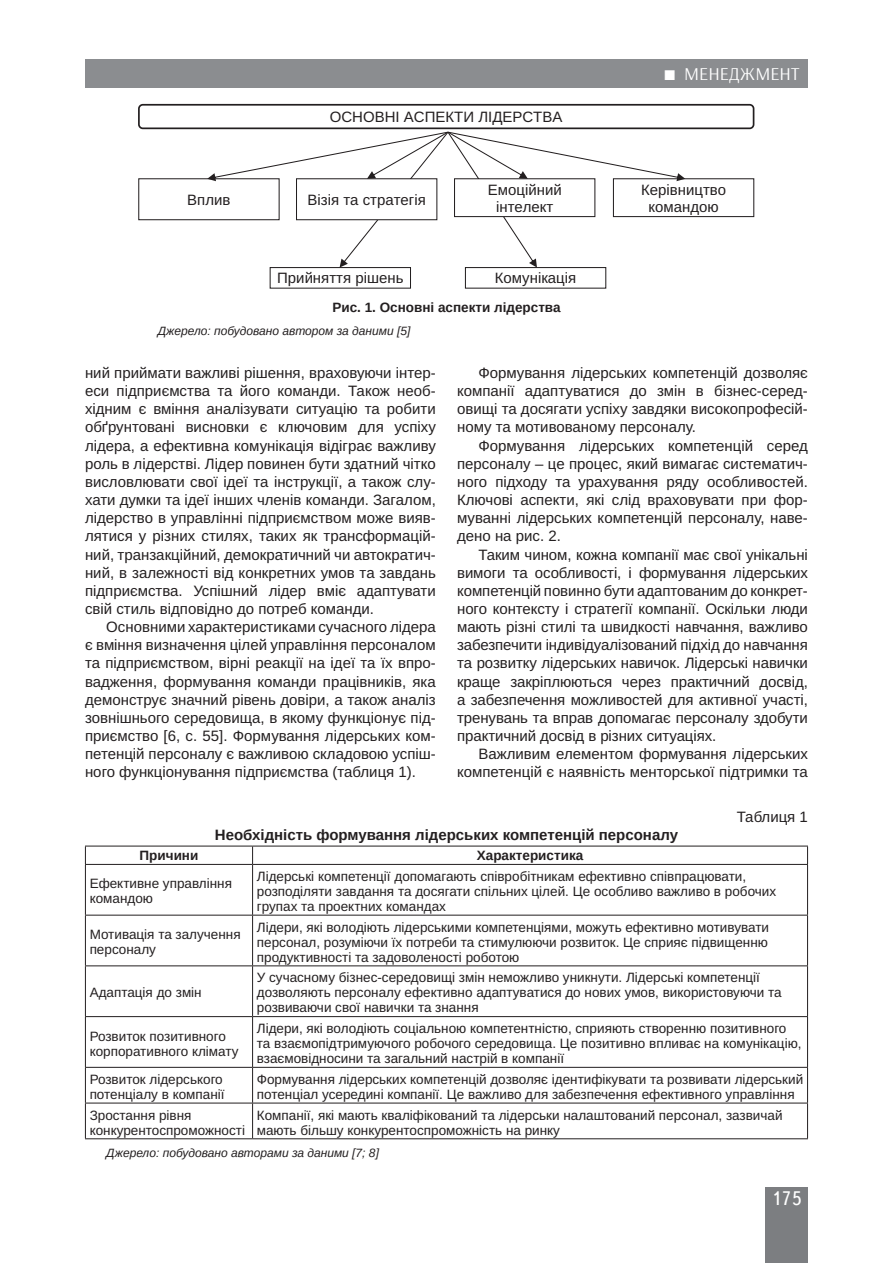
<style>
.page{position:relative;width:893px;height:1263px;background:#fff}
.page>*{position:absolute;margin:0;border:0;box-sizing:border-box;transform-origin:0 0}
.t1{font:19.5px "Ukrainian Text";color:#fff}
.t2{font:18px "Arsenal";color:#fff}
.Текст_основной_G{font:15px/18.1px "Arimo";color:#231f20;text-align:justify}
.t3{font:15px/17.2px "Arimo Roman";color:#231f20;text-align:center}
.Таблица_подпись{font:700 15px "Arimo";color:#231f20}
.Таблица_текст{font:13.5px/15px "Arimo";color:#231f20}
.Рисунок{font:700 13.5px "Arimo";color:#231f20}
.Таблица_шапка{font:700 13.5px "Arimo";color:#231f20}
.Джерело{font:italic 12px "Arimo";color:#231f20}
</style>
<div class="page">
<div style="left:765px;top:1187px;width:43px;height:76px;background:#7c7e81"></div>
<div style="left:85px;top:59px;width:723px;height:29px;background:#8b8d90"></div>
<div style="left:138px;top:104px;width:616px;height:25px;background:#fff;border:2px solid #231f20;border-radius:4px"></div>
<div style="left:138px;top:178px;width:142px;height:42px;border:1px solid #231f20"></div>
<img style="left:139px;top:180px;width:1px;height:38px">
<div style="left:613px;top:178px;width:141px;height:39px;border:1px solid #231f20"></div>
<img style="left:752px;top:180px;width:1px;height:35px">
<svg style="left:207px;top:132px;width:478px;height:136px"></svg>
<div style="left:454px;top:178px;width:141px;height:39px;border:1px solid #231f20"></div>
<img style="left:455px;top:180px;width:139px;height:35px">
<div style="left:296px;top:178px;width:141px;height:42px;border:1px solid #231f20"></div>
<img style="left:297px;top:180px;width:139px;height:38px">
<hr style="left:85px;top:846px;width:168px;height:1px;background:#231f20">
<hr style="left:253px;top:846px;width:555px;height:1px;background:#231f20">
<hr style="left:85px;top:864px;width:168px;height:1px;background:#231f20">
<hr style="left:253px;top:864px;width:555px;height:1px;background:#231f20">
<hr style="left:85px;top:915px;width:168px;height:1px;background:#231f20">
<hr style="left:253px;top:915px;width:555px;height:1px;background:#231f20">
<hr style="left:85px;top:965px;width:168px;height:1px;background:#231f20">
<hr style="left:253px;top:965px;width:555px;height:1px;background:#231f20">
<hr style="left:85px;top:1016px;width:168px;height:1px;background:#231f20">
<hr style="left:253px;top:1016px;width:555px;height:1px;background:#231f20">
<hr style="left:85px;top:1067px;width:168px;height:1px;background:#231f20">
<hr style="left:253px;top:1067px;width:555px;height:1px;background:#231f20">
<hr style="left:85px;top:1103px;width:168px;height:1px;background:#231f20">
<hr style="left:253px;top:1103px;width:555px;height:1px;background:#231f20">
<hr style="left:85px;top:1138px;width:168px;height:1px;background:#231f20">
<hr style="left:253px;top:1138px;width:555px;height:1px;background:#231f20">
<svg style="left:85px;top:846px;width:1px;height:18px"></svg>
<hr style="left:85px;top:865px;width:1px;height:50px;background:#231f20">
<hr style="left:85px;top:915px;width:1px;height:50px;background:#231f20">
<hr style="left:85px;top:966px;width:1px;height:50px;background:#231f20">
<hr style="left:85px;top:1017px;width:1px;height:50px;background:#231f20">
<hr style="left:85px;top:1068px;width:1px;height:35px;background:#231f20">
<hr style="left:85px;top:1103px;width:1px;height:35px;background:#231f20">
<svg style="left:252px;top:846px;width:1px;height:18px"></svg>
<svg style="left:807px;top:846px;width:1px;height:18px"></svg>
<hr style="left:252px;top:865px;width:1px;height:50px;background:#231f20">
<hr style="left:807px;top:865px;width:1px;height:50px;background:#231f20">
<hr style="left:252px;top:915px;width:1px;height:50px;background:#231f20">
<hr style="left:807px;top:915px;width:1px;height:50px;background:#231f20">
<hr style="left:252px;top:966px;width:1px;height:50px;background:#231f20">
<hr style="left:807px;top:966px;width:1px;height:50px;background:#231f20">
<hr style="left:252px;top:1017px;width:1px;height:50px;background:#231f20">
<hr style="left:807px;top:1017px;width:1px;height:50px;background:#231f20">
<hr style="left:252px;top:1068px;width:1px;height:35px;background:#231f20">
<hr style="left:807px;top:1068px;width:1px;height:35px;background:#231f20">
<hr style="left:252px;top:1103px;width:1px;height:35px;background:#231f20">
<hr style="left:807px;top:1103px;width:1px;height:35px;background:#231f20">
<p class="t3" style="left:330px;top:108px;width:234px">ОСНОВНІ АСПЕКТИ ЛІДЕРСТВА</p>
<p class="t2" style="left:684px;top:62px;width:117px">МЕНЕДЖМЕНТ</p>
<p class="t3" style="left:488px;top:181px;width:75px">Емоційний інтелект</p>
<p class="t3" style="left:187px;top:191px;width:45px">Вплив</p>
<p class="t3" style="left:641px;top:181px;width:87px">Керівництво командою</p>
<p class="t3" style="left:308px;top:191px;width:120px">Візія та стратегія</p>
<p class="t3" style="left:277px;top:270px;width:128px">Прийняття рішень</p>
<p class="t3" style="left:495px;top:270px;width:83px">Комунікація</p>
<p class="Рисунок" style="left:332px;top:298px;width:230px">Рис. 1. Основні аспекти лідерства</p>
<p class="Джерело" style="left:158px;top:323px;width:254px">Джерело: побудовано автором за даними [5]</p>
<p class="Текст_основной_G" style="left:85px;top:364px;width:352px">ний приймати важливі рішення, враховуючи інтер&shy;еси підприємства та його команди. Також необ&shy;хідним є вміння аналізувати ситуацію та робити обґрунтовані висновки є ключовим для успіху лідера, а ефективна комунікація відіграє важливу роль в лідерстві. Лідер повинен бути здатний чітко висловлювати свої ідеї та інструкції, а також слу&shy;хати думки та ідеї інших членів команди. Загалом, лідерство в управлінні підприємством може вияв&shy;лятися у різних стилях, таких як трансформацій&shy;ний, транзакційний, демократичний чи автократич&shy;ний, в залежності від конкретних умов та завдань підприємства. Успішний лідер вміє адаптувати свій стиль відповідно до потреб команди.</p>
<p class="Текст_основной_G" style="left:85px;top:618px;width:352px;text-indent:21px">Основними характеристиками сучасного лідера є вміння визначення цілей управління персоналом та підприємством, вірні реакції на ідеї та їх впро&shy;вадження, формування команди працівників, яка демонструє значний рівень довіри, а також аналіз зовнішнього середовища, в якому функціонує під&shy;приємство [6, с. 55]. Формування лідерських ком&shy;петенцій персоналу є важливою складовою успіш&shy;ного функціонування підприємства (таблиця 1).</p>
<p class="Текст_основной_G" style="left:457px;top:364px;width:352px;text-indent:21px">Формування лідерських компетенцій дозволяє компанії адаптуватися до змін в бізнес-серед&shy;овищі та досягати успіху завдяки високопрофесій&shy;ному та мотивованому персоналу.</p>
<p class="Текст_основной_G" style="left:457px;top:437px;width:352px;text-indent:21px">Формування лідерських компетенцій серед персоналу – це процес, який вимагає систематич&shy;ного підходу та урахування ряду особливостей.<br>Ключові аспекти, які слід враховувати при фор&shy;муванні лідерських компетенцій персоналу, наве&shy;дено на рис. 2.</p>
<p class="Текст_основной_G" style="left:457px;top:545px;width:352px;text-indent:21px">Таким чином, кожна компанії має свої унікальні вимоги та особливості, і формування лідерських компетенцій повинно бути адаптованим до конкрет&shy;ного контексту і стратегії компанії. Оскільки люди мають різні стилі та швидкості навчання, важливо забезпечити індивідуалізований підхід до навчання та розвитку лідерських навичок. Лідерські навички краще закріплюються через практичний досвід, а забезпечення можливостей для активної участі, тренувань та вправ допомагає персоналу здобути практичний досвід в різних ситуаціях.</p>
<p class="Текст_основной_G" style="left:457px;top:745px;width:352px;text-align:right">Важливим елементом формування лідерських компетенцій є наявність менторської підтримки та</p>
<p class="Текст_основной_G" style="left:737px;top:807px;width:73px">Таблиця 1</p>
<p class="Таблица_подпись" style="left:215px;top:824px;width:465px">Необхідність формування лідерських компетенцій персоналу</p>
<p class="Таблица_шапка" style="left:140px;top:846px;width:60px">Причини</p>
<p class="Таблица_шапка" style="left:477px;top:846px;width:108px">Характеристика</p>
<p class="Таблица_текст" style="left:90px;top:876px;width:144px">Ефективне управління командою</p>
<p class="Таблица_текст" style="left:257px;top:869px;width:521px">Лідерські компетенції допомагають співробітникам ефективно співпрацювати, розподіляти завдання та досягати спільних цілей. Це особливо важливо в робочих групах та проектних командах</p>
<p class="Таблица_текст" style="left:90px;top:927px;width:153px">Мотивація та залучення персоналу</p>
<p class="Таблица_текст" style="left:257px;top:920px;width:514px;text-align:justify">Лідери, які володіють лідерськими компетенціями, можуть ефективно мотивувати персонал, розуміючи їх потреби та стимулюючи розвиток. Це сприяє підвищенню продуктивності та задоволеності роботою</p>
<p class="Таблица_текст" style="left:90px;top:985px;width:114px">Адаптація до змін</p>
<p class="Таблица_текст" style="left:257px;top:970px;width:526px">У сучасному бізнес-середовищі змін неможливо уникнути. Лідерські компетенції дозволяють персоналу ефективно адаптуватися до нових умов, використовуючи та розвиваючи свої навички та знання</p>
<p class="Таблица_текст" style="left:90px;top:1029px;width:150px">Розвиток позитивного корпоративного клімату</p>
<p class="Таблица_текст" style="left:257px;top:1021px;width:546px">Лідери, які володіють соціальною компетентністю, сприяють створенню позитивного та взаємопідтримуючого робочого середовища. Це позитивно впливає на комунікацію, взаємовідносини та загальний настрій в компанії</p>
<p class="Таблица_текст" style="left:90px;top:1072px;width:136px">Розвиток лідерського потенціалу в компанії</p>
<p class="Таблица_текст" style="left:257px;top:1072px;width:548px">Формування лідерських компетенцій дозволяє ідентифікувати та розвивати лідерський потенціал усередині компанії. Це важливо для забезпечення ефективного управління</p>
<p class="Таблица_текст" style="left:90px;top:1107px;width:157px">Зростання рівня конкурентоспроможності</p>
<p class="Таблица_текст" style="left:257px;top:1107px;width:527px">Компанії, які мають кваліфікований та лідерськи налаштований персонал, зазвичай мають більшу конкурентоспроможність на ринку</p>
<p class="Джерело" style="left:106px;top:1144px;width:274px">Джерело: побудовано авторами за даними [7; 8]</p>
<h1 class="t1" style="left:771px;top:1188px;width:32px">175</h1>
</div>
